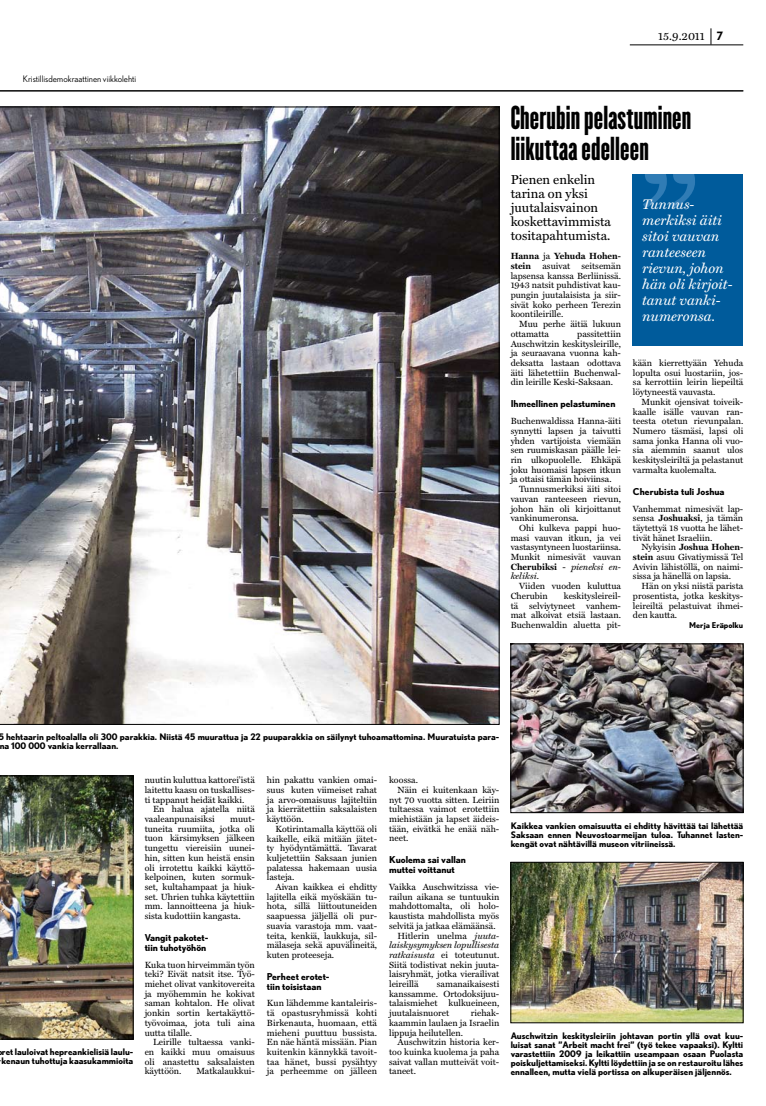
<style>
.page{position:relative;width:766px;height:1106px;background:#fff}
.page>*{position:absolute;margin:0;border:0;box-sizing:border-box;transform-origin:0 0}
.t1{font:29px/31px "Champion HTF Featherweight";letter-spacing:.005em;color:#000}
.t2{font:italic 14px/16px "Miller Text";color:#fff}
.t3{font:13px/14px "Miller Text";color:#000}
.t4{font:11.5px "Miller Text";color:#000}
.t5{font:700 9.5px/10px "Nobel";color:#000}
.t6{font:9px/9.7px "Miller Text";color:#000;text-align:justify}
.t7{font:700 9px/9px "Nobel";color:#000}
.t8{font:9px "Nobel";color:#000}
.t9{font:italic 9px "Miller Text";color:#000}
.t10{font:700 9px/9.7px "Miller Text";color:#000}
.t11{font:700 8px "Nobel";color:#000}
.s1{font-family:"Nobel";font-weight:700}
.s2{font-weight:400}
.s3{font-weight:700}
.s4{font-style:italic}
</style>
<div class="page">
<hr style="left:629px;top:44px;width:114px;height:1px;background:#000">
<svg style="left:710px;top:28px;width:1px;height:17px"></svg>
<hr style="left:0;top:90px;width:743px;height:1px;background:#000">
<img style="left:0;top:107px;width:499px;height:617px">
<img style="left:512px;top:864px;width:229px;height:157px">
<div style="left:510px;top:862px;width:233px;height:161px;border:1px solid #000"></div>
<img style="left:512px;top:645px;width:229px;height:165px">
<div style="left:510px;top:643px;width:233px;height:169px;border:1px solid #000"></div>
<img style="left:0;top:775px;width:133px;height:264px">
<div style="left:632px;top:174px;width:111px;height:171px;background:#005b9b"></div>
<svg style="left:643px;top:174px;width:51px;height:35px"></svg>
<p class="t8" style="left:23px;top:74px;width:115px">Kristillisdemokraattinen viikkolehti</p>
<p class="t4" style="left:658px;top:30px;width:66px">15.9.2011 <span class="s1">7</span></p>
<h1 class="t1" style="left:510px;top:103px;width:182px">Cherubin pelastuminen liikuttaa edelleen</h1>
<h3 class="t3" style="left:510px;top:173px;width:102px">Pienen enkelin tarina on yksi juutalaisvainon koskettavimmista tositapahtumista.</h3>
<p class="t10" style="left:510px;top:251px;width:112px">Hanna <span class="s2">ja</span> Yehuda Hohen&shy;stein</p>
<p class="t6" style="left:510px;top:261px;width:112px;text-indent:71px">seitsemän lapsensa kanssa Berliinissä.<br>1943 natsit puhdistivat kau&shy;pungin juutalaisista ja siir&shy;sivät koko perheen Terezin koontileirille.</p>
<p class="t6" style="left:510px;top:319px;width:112px;text-indent:9px">Muu perhe äitiä lukuun ottamatta</p>
<p class="t6" style="left:542px;top:261px;width:29px">asuivat</p>
<p class="t6" style="left:510px;top:329px;width:112px;text-indent:67px">passitettiin Auschwitzin keskitysleirille, ja seuraavana vuonna kah&shy;deksatta lastaan odottava äiti lähetettiin Buchenwal&shy;din leirille Keski-Saksaan.</p>
<p class="t5" style="left:510px;top:399px;width:106px">Ihmeellinen pelastuminen</p>
<p class="t6" style="left:510px;top:416px;width:112px">Buchenwaldissa Hanna-äiti synnytti lapsen ja taivutti yhden vartijoista viemään sen ruumiskasan päälle lei&shy;rin ulkopuolelle. Ehkäpä joku huomaisi lapsen itkun ja ottaisi tämän hoiviinsa.</p>
<p class="t6" style="left:510px;top:484px;width:112px;text-indent:9px">Tunnusmerkiksi äiti sitoi vauvan ranteeseen rievun, johon hän oli kirjoittanut vankinumeronsa.</p>
<p class="t6" style="left:510px;top:523px;width:112px;text-indent:9px">Ohi kulkeva pappi huo&shy;masi vauvan itkun, ja vei vastasyntyneen luostariinsa.<br>Munkit nimesivät vauvan <span class="s3">Cherubiksi</span> - <span class="s4">pieneksi en&shy;keliksi</span>.</p>
<p class="t6" style="left:510px;top:581px;width:112px;text-indent:9px">Viiden vuoden kuluttua<br>Cherubin</p>
<p class="t6" style="left:510px;top:591px;width:112px;text-indent:53px">keskitysleireil&shy;tä selviytyneet vanhem&shy;mat alkoivat etsiä lastaan.<br>Buchenwaldin aluetta pit-</p>
<h2 class="t2" style="left:642px;top:196px;width:92px">Tunnus&shy;merkiksi äiti sitoi vauvan ranteeseen rievun, johon hän oli kirjoit&shy;tanut vanki&shy;numeronsa.</h2>
<p class="t6" style="left:632px;top:358px;width:112px">kään kierrettyään Yehuda lopulta osui luostariin, jos&shy;sa kerrottiin leirin liepeiltä löytyneestä vauvasta.</p>
<p class="t6" style="left:632px;top:397px;width:112px;text-indent:9px">Munkit ojensivat toiveik&shy;kaalle isälle vauvan ran&shy;teesta otetun rievunpalan.<br>Numero täsmäsi, lapsi oli sama jonka Hanna oli vuo&shy;sia aiemmin saanut ulos keskitysleiriltä ja pelastanut varmalta kuolemalta.</p>
<p class="t5" style="left:632px;top:486px;width:93px">Cherubista tuli Joshua</p>
<p class="t6" style="left:632px;top:503px;width:112px">Vanhemmat nimesivät lap&shy;sensa <span class="s3">Joshuaksi</span>, ja tämän täytettyä 18 vuotta he lähet&shy;tivät hänet Israeliin.</p>
<p class="t6" style="left:632px;top:542px;width:112px;text-indent:9px">Nykyisin <span class="s3">Joshua Hohen&shy;stein</span> asuu Givatiymissä Tel Avivin lähistöllä, on naimi&shy;sissa ja hänellä on lapsia.</p>
<p class="t6" style="left:632px;top:581px;width:112px;text-indent:9px">Hän on yksi niistä parista prosentista, jotka keskitys&shy;leireiltä pelastuivat ihmei&shy;den kautta.</p>
<p class="t11" style="left:689px;top:620px;width:56px">Merja Eräpolku</p>
<p class="t7" style="left:-2px;top:732px;width:502px">5 hehtaarin peltoalalla oli 300 parakkia. Niistä 45 muurattua ja 22 puuparakkia on säilynyt tuhoamattomina. Muuratuista para&shy;na 100 000 vankia kerrallaan.</p>
<p class="t7" style="left:2px;top:1047px;width:133px">ret lauloivat hepreankielisiä laulu&shy;kenaun tuhottuja kaasukammioita</p>
<p class="t6" style="left:145px;top:775px;width:112px">nuutin kuluttua kattorei’istä laitettu kaasu on tuskallises&shy;ti tappanut heidät kaikki.</p>
<p class="t6" style="left:145px;top:804px;width:112px;text-indent:9px">En halua ajatella niitä vaaleanpunaisiksi</p>
<p class="t6" style="left:145px;top:814px;width:112px;text-indent:85px">muut&shy;tuneita ruumiita, jotka oli tuon kärsimyksen jälkeen tungettu viereisiin uunei&shy;hin, sitten kun heistä ensin oli irrotettu kaikki käyttö&shy;kelpoinen, kuten sormuk&shy;set, kultahampaat ja hiuk&shy;set. Uhrien tuhka käytettiin mm. lannoitteena ja hiuk&shy;sista kudottiin kangasta.</p>
<p class="t5" style="left:145px;top:932px;width:65px">Vangit pakotet&shy;tiin tuhotyöhön</p>
<p class="t6" style="left:145px;top:959px;width:112px">Kuka tuon hirveimmän työn teki? Eivät natsit itse. Työ&shy;miehet olivat vankitovereita ja myöhemmin he kokivat saman kohtalon. He olivat jonkin sortin kertakäyttö&shy;työvoimaa, jota tuli aina uutta tilalle.</p>
<p class="t6" style="left:145px;top:1037px;width:112px;text-indent:9px">Leirille tultaessa vanki&shy;en kaikki muu omaisuus oli anastettu saksalaisten käyttöön.</p>
<p class="t6" style="left:196px;top:1066px;width:60px">Matkalaukkui-</p>
<p class="t6" style="left:267px;top:775px;width:112px">hin pakattu vankien omai&shy;suus kuten viimeiset rahat ja arvo-omaisuus lajiteltiin ja kierrätettiin saksalaisten käyttöön.</p>
<p class="t6" style="left:267px;top:823px;width:112px;text-indent:9px">Kotirintamalla käyttöä oli kaikelle, eikä mitään jätet&shy;ty hyödyntämättä. Tavarat kuljetettiin Saksaan junien palatessa hakemaan uusia lasteja.</p>
<p class="t6" style="left:267px;top:882px;width:112px;text-indent:9px">Aivan kaikkea ei ehditty lajitella eikä myöskään tu&shy;hota, sillä liittoutuneiden saapuessa jäljellä oli pur&shy;suavia varastoja mm. vaat&shy;teita, kenkiä, laukkuja, sil&shy;mälaseja sekä apuvälineitä, kuten proteeseja.</p>
<p class="t5" style="left:267px;top:971px;width:64px">Perheet erotet&shy;tiin toisistaan</p>
<p class="t6" style="left:267px;top:998px;width:112px">Kun lähdemme kantaleiris&shy;tä opastusryhmissä kohti Birkenauta, huomaan, että mieheni puuttuu bussista.<br>En näe häntä missään. Pian kuitenkin kännykkä tavoit&shy;taa hänet, bussi pysähtyy ja perheemme on jälleen</p>
<p class="t6" style="left:389px;top:775px;width:30px">koossa.</p>
<p class="t6" style="left:397px;top:785px;width:103px">Näin ei kuitenkaan käy-</p>
<p class="t6" style="left:389px;top:794px;width:112px">nyt 70 vuotta sitten. Leiriin</p>
<p class="t6" style="left:389px;top:804px;width:112px">tultaessa vaimot erotettiin</p>
<p class="t6" style="left:389px;top:814px;width:112px">miehistään ja lapset äideis-</p>
<p class="t6" style="left:389px;top:823px;width:112px">tään, eivätkä he enää näh-</p>
<p class="t6" style="left:389px;top:833px;width:21px">neet.</p>
<p class="t5" style="left:389px;top:854px;width:78px">Kuolema sai vallan muttei voittanut</p>
<p class="t6" style="left:389px;top:882px;width:112px">Vaikka Auschwitzissa vie-</p>
<p class="t6" style="left:389px;top:891px;width:112px">railun aikana se tuntuukin</p>
<p class="t6" style="left:389px;top:901px;width:112px">mahdottomalta, oli holo-</p>
<p class="t6" style="left:389px;top:911px;width:112px">kaustista mahdollista myös</p>
<p class="t6" style="left:389px;top:920px;width:108px">selvitä ja jatkaa elämäänsä.</p>
<p class="t6" style="left:397px;top:930px;width:103px">Hitlerin unelma <span class="s4">juuta-</span></p>
<p class="t9" style="left:389px;top:939px;width:112px">laiskysymyksen lopullisesta</p>
<p class="t6" style="left:389px;top:950px;width:112px"><span class="s4">ratkaisusta</span> ei toteutunut.</p>
<p class="t6" style="left:389px;top:959px;width:112px">Siitä todistivat nekin juuta-</p>
<p class="t6" style="left:389px;top:969px;width:112px">laisryhmät, jotka vierailivat</p>
<p class="t6" style="left:389px;top:979px;width:31px">leireillä</p>
<p class="t7" style="left:510px;top:820px;width:234px;text-align:justify">Kaikkea vankien omaisuutta ei ehditty hävittää tai lähettää Saksaan ennen Neuvostoarmeijan tuloa. Tuhannet lasten&shy;kengät ovat nähtävillä museon vitriineissä.</p>
<p class="t6" style="left:389px;top:979px;width:112px;text-indent:48px">samanaikaisesti kanssamme. Ortodoksijuu&shy;talaismiehet kulkueineen, juutalaisnuoret</p>
<p class="t6" style="left:389px;top:1008px;width:112px;text-indent:82px">riehak&shy;kaammin laulaen ja Israelin lippuja heilutellen.</p>
<p class="t6" style="left:389px;top:1037px;width:112px;text-indent:9px">Auschwitzin historia ker&shy;too kuinka kuolema ja paha saivat vallan mutteivät voit&shy;taneet.</p>
<p class="t7" style="left:510px;top:1030px;width:234px;text-align:justify">Auschwitzin keskitysleiriin johtavan portin yllä ovat kuu&shy;luisat sanat ”Arbeit macht frei” (työ tekee vapaaksi). Kyltti varastettiin 2009 ja leikattiin useampaan osaan Puolasta poiskuljettamiseksi. Kyltti löydettiin ja se on restauroitu lähes ennalleen, mutta vielä portissa on alkuperäisen jäljennös.</p>
</div>
